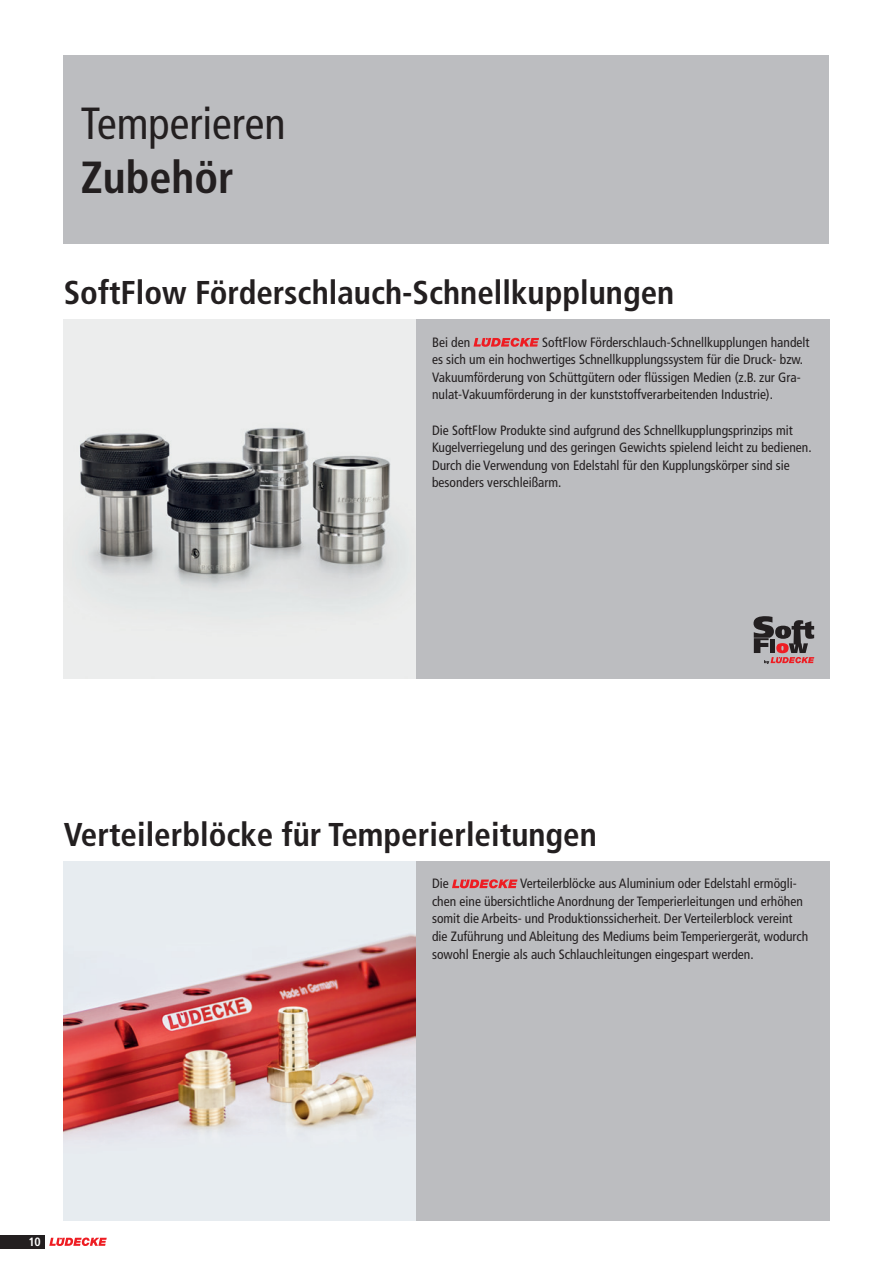
<style>
.page{position:relative;width:893px;height:1263px;background:#fff}
.page>*{position:absolute;margin:0;border:0;box-sizing:border-box;transform-origin:0 0}
.t1{font:condensed 45px "Frutiger LT Std";color:#231f20}
.t2{font:700 condensed 45px "Frutiger LT Std";color:#231f20}
.SUBHEAD{font:700 condensed 33px "Frutiger LT Std";color:#231f20}
.t3{font:condensed 13.5px/17.5px "Frutiger LT Std";color:#231f20}
.t4{font:700 condensed 12px "Frutiger LT Std";color:#fff}
</style>
<div class="page">
<svg style="left:49px;top:1237px;width:58px;height:9px"></svg>
<div style="left:0;top:1235px;width:45px;height:13px;background:#231f20"></div>
<div style="left:415px;top:320px;width:414px;height:359px;background:#bcbdc0"></div>
<div style="left:415px;top:861px;width:414px;height:359px;background:#bcbdc0"></div>
<div style="left:64px;top:55px;width:765px;height:189px;background:#bcbdc0"></div>
<img style="left:64px;top:861px;width:351px;height:359px">
<img style="left:64px;top:320px;width:351px;height:359px">
<svg style="left:753px;top:616px;width:61px;height:48px"></svg>
<svg style="left:473px;top:338px;width:66px;height:9px"></svg>
<svg style="left:452px;top:879px;width:65px;height:9px"></svg>
<p class="t1" style="left:81px;top:97px;width:206px">Temperieren</p>
<p class="t2" style="left:81px;top:151px;width:154px">Zubehör</p>
<p class="SUBHEAD" style="left:64px;top:273px;width:612px">SoftFlow Förderschlauch-Schnellkupplungen</p>
<p class="t3" style="left:432px;top:333px;width:379px;text-indent:110px">SoftFlow Förderschlauch-Schnellkupplungen handelt es sich um ein hochwertiges Schnellkupplungssystem für die Druck- bzw.<br>Vakuumförderung von Schüttgütern oder flüssigen Medien (z.B. zur Gra&shy;nulat-Vakuumförderung in der kunststoffverarbeitenden Industrie).</p>
<p class="t3" style="left:432px;top:421px;width:381px">Die SoftFlow Produkte sind aufgrund des Schnellkupplungsprinzips mit Kugelverriegelung und des geringen Gewichts spielend leicht zu bedienen.<br>Durch die Verwendung von Edelstahl für den Kupplungskörper sind sie besonders verschleißarm.</p>
<p class="t3" style="left:432px;top:333px;width:40px">Bei den</p>
<p class="SUBHEAD" style="left:64px;top:815px;width:535px">Verteilerblöcke für Temperierleitungen</p>
<p class="t3" style="left:432px;top:875px;width:378px;text-indent:88px">Verteilerblöcke aus Aluminium oder Edelstahl ermögli&shy;chen eine übersichtliche Anordnung der Temperierleitungen und erhöhen somit die Arbeits- und Produktionssicherheit. Der Verteilerblock vereint die Zuführung und Ableitung des Mediums beim Temperiergerät, wodurch sowohl Energie als auch Schlauchleitungen eingespart werden.</p>
<p class="t3" style="left:432px;top:875px;width:18px">Die</p>
<p class="t4" style="left:28px;top:1235px;width:14px">10</p>
</div>
